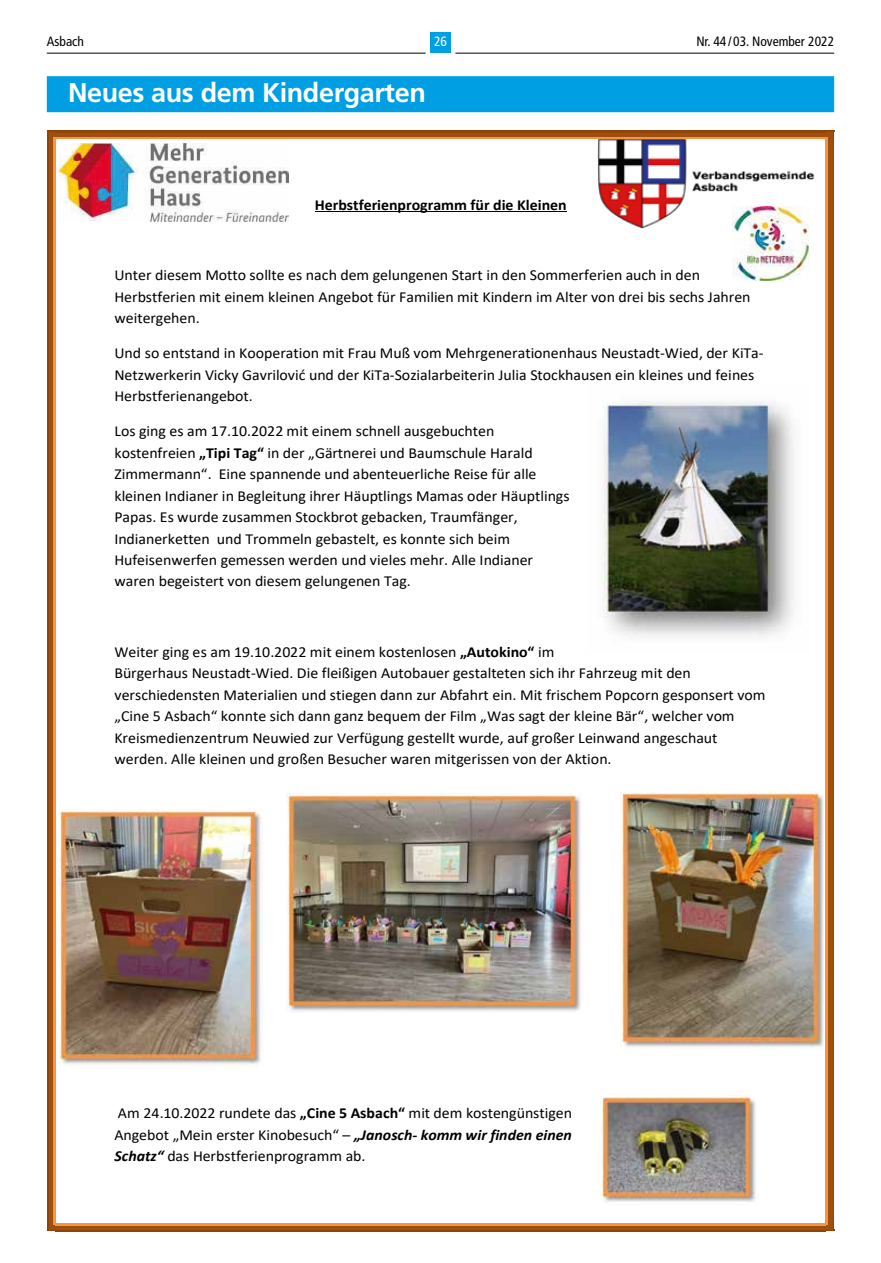
<style>
.page{position:relative;width:881px;height:1263px;background:#fff}
.page>*{position:absolute;margin:0;border:0;box-sizing:border-box;transform-origin:0 0}
.t1{font:700 27px "Frutiger LT";letter-spacing:-.015em;color:#fff}
.t2{font:15.3px/21.5px "Csdhqn CID Font+F2";color:#000;scale:1.04 1}
.t3{font:15.3px "Kbjxyc CID Font+F1";color:#000;scale:1.04 1}
.t4{font:condensed 13.5px "Frutiger LT";color:#000}
.t5{font:condensed 13.5px "Frutiger LT";color:#fff}
.s1{font-family:"Kbjxyc CID Font+F1"}
.s2{font-family:"Ljhlnv CID Font+F3"}
</style>
<div class="page">
<hr style="left:47px;top:53px;width:378px;height:1px;background:#000">
<hr style="left:455px;top:53px;width:378px;height:1px;background:#000">
<div style="left:430px;top:32px;width:20px;height:21px;background:#009fe3"></div>
<div style="left:47px;top:76px;width:786px;height:36px;background:#009fe3"></div>
<img style="left:620px;top:792px;width:205px;height:258px">
<img style="left:286px;top:794px;width:295px;height:218px">
<img style="left:58px;top:809px;width:205px;height:257px">
<img style="left:603px;top:401px;width:191px;height:235px">
<img style="left:600px;top:1096px;width:156px;height:106px">
<hr style="left:314px;top:211px;width:252px;height:1px;background:#000">
<img style="left:59px;top:143px;width:229px;height:78px">
<img style="left:597px;top:139px;width:218px;height:90px">
<svg style="left:47px;top:130px;width:8px;height:9px"></svg>
<svg style="left:55px;top:130px;width:770px;height:9px;background:#ac5b18"></svg>
<svg style="left:825px;top:130px;width:8px;height:9px"></svg>
<hr style="left:47px;top:139px;width:2px;height:1084px;background:#8d450c">
<hr style="left:49px;top:139px;width:4px;height:1084px;background:#a14f0c">
<hr style="left:53px;top:139px;width:2px;height:1084px;background:#f49545">
<hr style="left:831px;top:139px;width:2px;height:1084px;background:#8d450c">
<svg style="left:827px;top:139px;width:4px;height:1084px;background:#b5601a"></svg>
<hr style="left:825px;top:139px;width:2px;height:1084px;background:#f49545">
<svg style="left:47px;top:1223px;width:8px;height:8px"></svg>
<svg style="left:55px;top:1223px;width:770px;height:8px;background:#bd6821"></svg>
<svg style="left:825px;top:1223px;width:8px;height:8px"></svg>
<img style="left:731px;top:206px;width:77px;height:74px">
<p class="t4" style="left:47px;top:34px;width:39px">Asbach</p>
<p class="t5" style="left:434px;top:34px;width:14px">26</p>
<p class="t4" style="left:696px;top:34px;width:139px">Nr. 44 / 03. November 2022</p>
<h1 class="t1" style="left:68px;top:77px;width:359px">Neues aus dem Kindergarten</h1>
<p class="t3" style="left:314px;top:194px;width:244px">Herbstferienprogramm für die Kleinen</p>
<p class="t2" style="left:114px;top:264px;width:613px">Unter diesem Motto sollte es nach dem gelungenen Start in den Sommerferien auch in den<br>Herbstferien mit einem kleinen Angebot für Familien mit Kindern im Alter von drei bis sechs Jahren weitergehen.</p>
<p class="t2" style="left:114px;top:342px;width:625px">Und so entstand in Kooperation mit Frau Muß vom Mehrgenerationenhaus Neustadt-Wied, der KiTa-<br>Netzwerkerin Vicky Gavrilović und der KiTa-Sozialarbeiterin Julia Stockhausen ein kleines und feines<br>Herbstferienangebot.</p>
<p class="t2" style="left:114px;top:420px;width:439px">Los ging es am 17.10.2022 mit einem schnell ausgebuchten kostenfreien <span class="s1">„Tipi Tag“</span> in der „Gärtnerei und Baumschule Harald Zimmermann“. Eine spannende und abenteuerliche Reise für alle kleinen Indianer in Begleitung ihrer Häuptlings Mamas oder Häuptlings Papas. Es wurde zusammen Stockbrot gebacken, Traumfänger, Indianerketten und Trommeln gebastelt, es konnte sich beim Hufeisenwerfen gemessen werden und vieles mehr. Alle Indianer waren begeistert von diesem gelungenen Tag.</p>
<p class="t2" style="left:114px;top:641px;width:627px">Weiter ging es am 19.10.2022 mit einem kostenlosen <span class="s1">„Autokino“</span> im<br>Bürgerhaus Neustadt-Wied. Die fleißigen Autobauer gestalteten sich ihr Fahrzeug mit den verschiedensten Materialien und stiegen dann zur Abfahrt ein. Mit frischem Popcorn gesponsert vom „Cine 5 Asbach“ konnte sich dann ganz bequem der Film „Was sagt der kleine Bär“, welcher vom Kreismedienzentrum Neuwied zur Verfügung gestellt wurde, auf großer Leinwand angeschaut werden. Alle kleinen und großen Besucher waren mitgerissen von der Aktion.</p>
<p class="t2" style="left:114px;top:1102px;width:441px;text-align:justify">Am 24.10.2022 rundete das <span class="s1">„Cine 5 Asbach“</span> mit dem kostengünstigen Angebot „Mein erster Kinobesuch“ – <span class="s2">„Janosch- komm wir finden einen Schatz“</span> das Herbstferienprogramm ab.</p>
</div>
